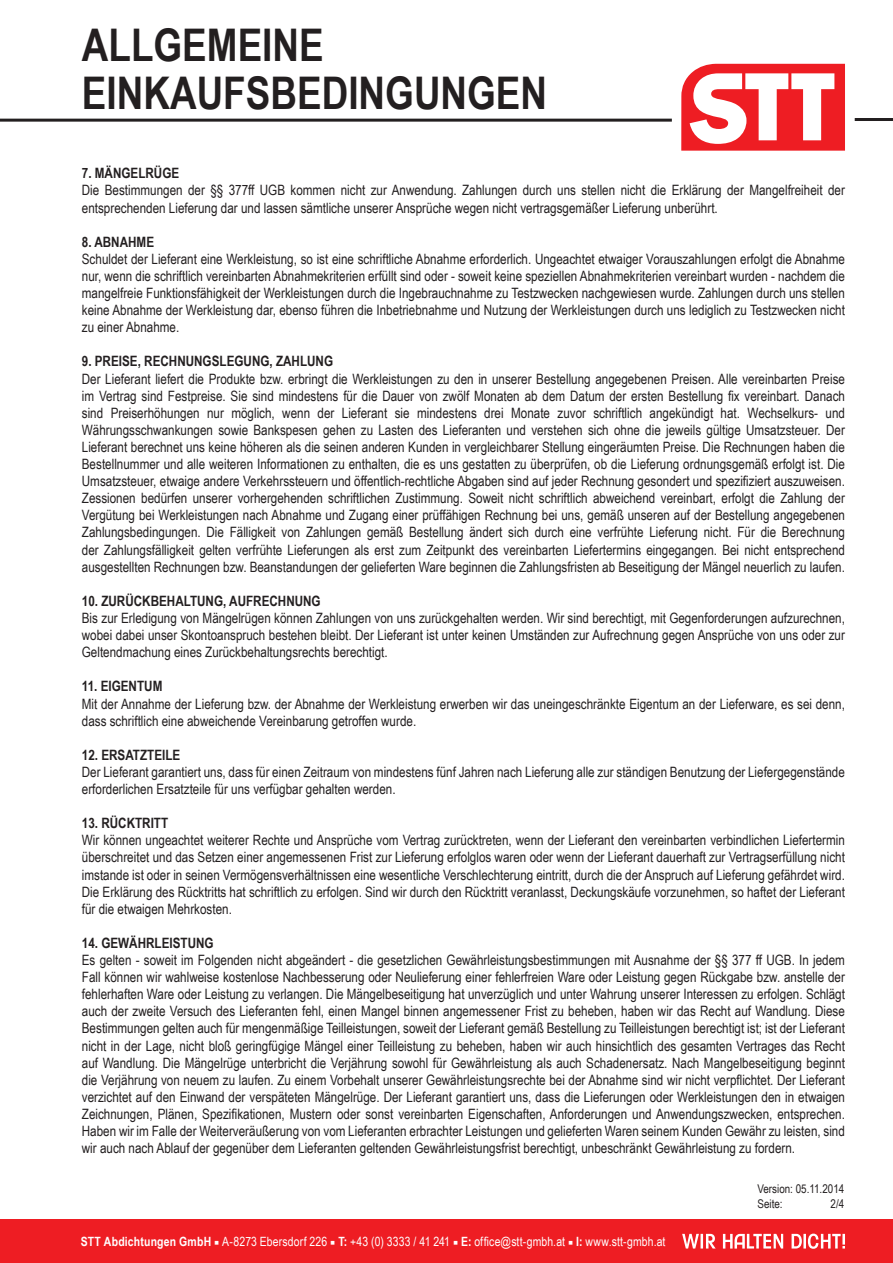
<style>
.page{position:relative;width:893px;height:1263px;background:#fff}
.page>*{position:absolute;margin:0;border:0;box-sizing:border-box;transform-origin:0 0}
.t1{font:700 45px/48px "Arial Narrow";color:#231f20}
.t2{font:14.25px/17.1px "Arial Narrow";color:#231f20;text-align:justify}
.t3{font:700 14.25px "Arial Narrow";color:#231f20}
.t4{font:12.75px "Arial Narrow";letter-spacing:.01em;color:#fff}
.t5{font:12px/15px "Arial Narrow";color:#231f20}
.s1{font-weight:700}
.s2{font-family:"Minion Pro"}
</style>
<div class="page">
<hr style="left:0;top:119px;width:672px;height:3px;background:#231f20">
<hr style="left:855px;top:118px;width:38px;height:3px;background:#231f20">
<svg style="left:681px;top:64px;width:164px;height:87px"></svg>
<div style="left:0;top:1219px;width:893px;height:44px;background:#ee1d23"></div>
<svg style="left:682px;top:1233px;width:163px;height:16px"></svg>
<h1 class="t1" style="left:82px;top:18px;width:467px">ALLGEMEINE<br>EINKAUFSBEDINGUNGEN</h1>
<p class="t3" style="left:82px;top:163px;width:99px">7. MÄNGELRÜGE</p>
<p class="t2" style="left:82px;top:181px;width:765px">Die Bestimmungen der §§ 377ff UGB kommen nicht zur Anwendung. Zahlungen durch uns stellen nicht die Erklärung der Mangelfreiheit der entsprechenden Lieferung dar und lassen sämtliche unserer Ansprüche wegen nicht vertragsgemäßer Lieferung unberührt.</p>
<p class="t3" style="left:82px;top:231px;width:74px">8. ABNAHME</p>
<p class="t2" style="left:82px;top:250px;width:765px">Schuldet der Lieferant eine Werkleistung, so ist eine schriftliche Abnahme erforderlich. Ungeachtet etwaiger Vorauszahlungen erfolgt die Abnahme nur, wenn die schriftlich vereinbarten Abnahmekriterien erfüllt sind oder - soweit keine speziellen Abnahmekriterien vereinbart wurden - nachdem die mangelfreie Funktionsfähigkeit der Werkleistungen durch die Ingebrauchnahme zu Testzwecken nachgewiesen wurde. Zahlungen durch uns stellen keine Abnahme der Werkleistung dar, ebenso führen die Inbetriebnahme und Nutzung der Werkleistungen durch uns lediglich zu Testzwecken nicht zu einer Abnahme.</p>
<p class="t3" style="left:82px;top:351px;width:253px">9. PREISE, RECHNUNGSLEGUNG, ZAHLUNG</p>
<p class="t2" style="left:82px;top:369px;width:765px">Der Lieferant liefert die Produkte bzw. erbringt die Werkleistungen zu den in unserer Bestellung angegebenen Preisen. Alle vereinbarten Preise im Vertrag sind Festpreise. Sie sind mindestens für die Dauer von zwölf Monaten ab dem Datum der ersten Bestellung fix vereinbart. Danach sind Preiserhöhungen nur möglich, wenn der Lieferant sie mindestens drei Monate zuvor schriftlich angekündigt hat. Wechselkurs- und Währungsschwankungen sowie Bankspesen gehen zu Lasten des Lieferanten und verstehen sich ohne die jeweils gültige Umsatzsteuer. Der Lieferant berechnet uns keine höheren als die seinen anderen Kunden in vergleichbarer Stellung eingeräumten Preise. Die Rechnungen haben die Bestellnummer und alle weiteren Informationen zu enthalten, die es uns gestatten zu überprüfen, ob die Lieferung ordnungsgemäß erfolgt ist. Die Umsatzsteuer, etwaige andere Verkehrssteuern und öffentlich-rechtliche Abgaben sind auf jeder Rechnung gesondert und spezifiziert auszuweisen.<br>Zessionen bedürfen unserer vorhergehenden schriftlichen Zustimmung. Soweit nicht schriftlich abweichend vereinbart, erfolgt die Zahlung der Vergütung bei Werkleistungen nach Abnahme und Zugang einer prüffähigen Rechnung bei uns, gemäß unseren auf der Bestellung angegebenen Zahlungsbedingungen. Die Fälligkeit von Zahlungen gemäß Bestellung ändert sich durch eine verfrühte Lieferung nicht. Für die Berechnung der Zahlungsfälligkeit gelten verfrühte Lieferungen als erst zum Zeitpunkt des vereinbarten Liefertermins eingegangen. Bei nicht entsprechend ausgestellten Rechnungen bzw. Beanstandungen der gelieferten Ware beginnen die Zahlungsfristen ab Beseitigung der Mängel neuerlich zu laufen.</p>
<p class="t3" style="left:82px;top:590px;width:240px">10. ZURÜCKBEHALTUNG, AUFRECHNUNG</p>
<p class="t2" style="left:82px;top:609px;width:765px">Bis zur Erledigung von Mängelrügen können Zahlungen von uns zurückgehalten werden. Wir sind berechtigt, mit Gegenforderungen aufzurechnen, wobei dabei unser Skontoanspruch bestehen bleibt. Der Lieferant ist unter keinen Umständen zur Aufrechnung gegen Ansprüche von uns oder zur Geltendmachung eines Zurückbehaltungsrechts berechtigt.</p>
<p class="t3" style="left:82px;top:676px;width:82px">11. EIGENTUM</p>
<p class="t2" style="left:82px;top:694px;width:765px">Mit der Annahme der Lieferung bzw. der Abnahme der Werkleistung erwerben wir das uneingeschränkte Eigentum an der Lieferware, es sei denn, dass schriftlich eine abweichende Vereinbarung getroffen wurde.</p>
<p class="t3" style="left:82px;top:744px;width:100px">12. ERSATZTEILE</p>
<p class="t2" style="left:82px;top:763px;width:764px">Der Lieferant garantiert uns, dass für einen Zeitraum von mindestens fünf Jahren nach Lieferung alle zur ständigen Benutzung der Liefergegenstände erforderlichen Ersatzteile für uns verfügbar gehalten werden.</p>
<p class="t3" style="left:82px;top:812px;width:88px">13. RÜCKTRITT</p>
<p class="t2" style="left:82px;top:831px;width:765px">Wir können ungeachtet weiterer Rechte und Ansprüche vom Vertrag zurücktreten, wenn der Lieferant den vereinbarten verbindlichen Liefertermin überschreitet und das Setzen einer angemessenen Frist zur Lieferung erfolglos waren oder wenn der Lieferant dauerhaft zur Vertragserfüllung nicht imstande ist oder in seinen Vermögensverhältnissen eine wesentliche Verschlechterung eintritt, durch die der Anspruch auf Lieferung gefährdet wird.<br>Die Erklärung des Rücktritts hat schriftlich zu erfolgen. Sind wir durch den Rücktritt veranlasst, Deckungskäufe vorzunehmen, so haftet der Lieferant für die etwaigen Mehrkosten.</p>
<p class="t3" style="left:82px;top:932px;width:133px">14. GEWÄHRLEISTUNG</p>
<p class="t2" style="left:82px;top:951px;width:765px">Es gelten - soweit im Folgenden nicht abgeändert - die gesetzlichen Gewährleistungsbestimmungen mit Ausnahme der §§ 377 ff UGB. In jedem Fall können wir wahlweise kostenlose Nachbesserung oder Neulieferung einer fehlerfreien Ware oder Leistung gegen Rückgabe bzw. anstelle der fehlerhaften Ware oder Leistung zu verlangen. Die Mängelbeseitigung hat unverzüglich und unter Wahrung unserer Interessen zu erfolgen. Schlägt auch der zweite Versuch des Lieferanten fehl, einen Mangel binnen angemessener Frist zu beheben, haben wir das Recht auf Wandlung. Diese Bestimmungen gelten auch für mengenmäßige Teilleistungen, soweit der Lieferant gemäß Bestellung zu Teilleistungen berechtigt ist; ist der Lieferant nicht in der Lage, nicht bloß geringfügige Mängel einer Teilleistung zu beheben, haben wir auch hinsichtlich des gesamten Vertrages das Recht auf Wandlung. Die Mängelrüge unterbricht die Verjährung sowohl für Gewährleistung als auch Schadenersatz. Nach Mangelbeseitigung beginnt die Verjährung von neuem zu laufen. Zu einem Vorbehalt unserer Gewährleistungsrechte bei der Abnahme sind wir nicht verpflichtet. Der Lieferant verzichtet auf den Einwand der verspäteten Mängelrüge. Der Lieferant garantiert uns, dass die Lieferungen oder Werkleistungen den in etwaigen Zeichnungen, Plänen, Spezifikationen, Mustern oder sonst vereinbarten Eigenschaften, Anforderungen und Anwendungszwecken, entsprechen.<br>Haben wir im Falle der Weiterveräußerung von vom Lieferanten erbrachter Leistungen und gelieferten Waren seinem Kunden Gewähr zu leisten, sind wir auch nach Ablauf der gegenüber dem Lieferanten geltenden Gewährleistungsfrist berechtigt, unbeschränkt Gewährleistung zu fordern.</p>
<p class="t4" style="left:81px;top:1232px;width:586px"><span class="s1">STT Abdichtungen GmbH</span> <span class="s2">■</span> A-8273 Ebersdorf 226 <span class="s2">■</span> <span class="s1">T:</span> +43 (0) 3333 / 41 241 <span class="s2">■</span> <span class="s1">E:</span> office@stt-gmbh.at <span class="s2">■</span> <span class="s1">I:</span> www.stt-gmbh.at</p>
<p class="t5" style="left:757px;top:1181px;width:88px">Version: 05.11.2014<br>Seite:</p>
<p class="t5" style="left:831px;top:1196px;width:15px">2/4</p>
</div>
